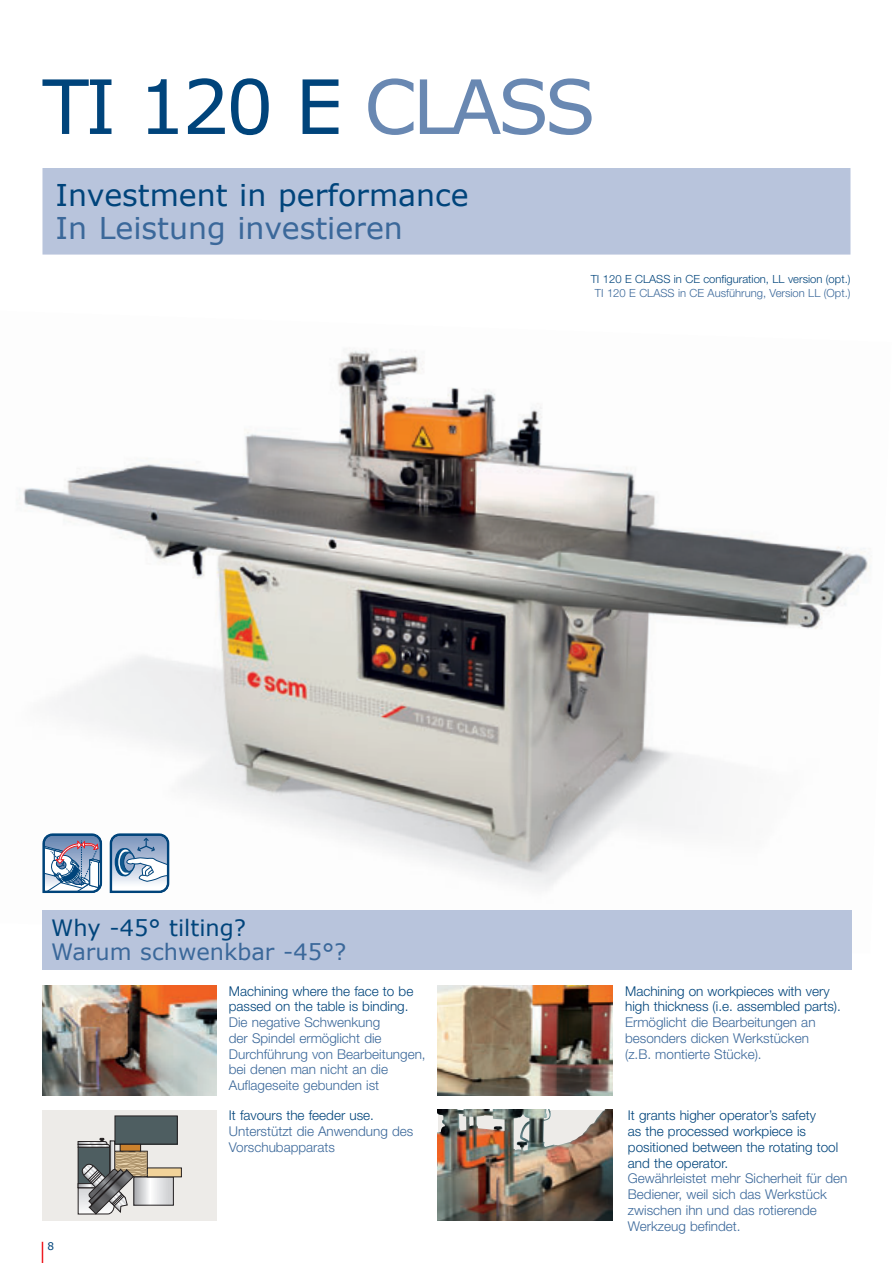
<style>
.page{position:relative;width:893px;height:1263px;background:#fff}
.page>*{position:absolute;margin:0;border:0;box-sizing:border-box;transform-origin:0 0}
.t1{font:75px "Verdana";letter-spacing:-.05em;color:#00447b}
.t2{font:30px "Verdana";color:#00447b}
.t3{font:30px "Verdana";color:#3b689a}
.t4{font:22.5px "Verdana";color:#3b689a}
.t5{font:22.5px "Verdana";color:#00447b}
.t6{font:300 13.5px/15.8px "Helvetica Neue";color:#3b689a}
.t7{font:300 13.5px/15.8px "Helvetica Neue";color:#00447b}
.t8{font:300 11.25px "Helvetica Neue";color:#00447b}
.t9{font:300 11.25px "Helvetica Neue";color:#3b689a}
.t10{font:10.5px "Verdana";color:#00447b}
.s1{color:#6988b2}
</style>
<div class="page">
<img style="left:19px;top:349px;width:852px;height:539px">
<div style="left:43px;top:169px;width:807px;height:85px;background:#b8c4dc"></div>
<div style="left:42px;top:168px;width:808px;height:87px;border:2px solid #b8c4dc"></div>
<div style="left:42px;top:910px;width:810px;height:60px;background:#b8c4dc"></div>
<img style="left:42px;top:985px;width:175px;height:111px">
<img style="left:438px;top:985px;width:174px;height:111px">
<div style="left:42px;top:1110px;width:175px;height:110px;background:#edebe8"></div>
<svg style="left:148px;top:1179px;width:24px;height:24px"></svg>
<div style="left:134px;top:1177px;width:40px;height:28px;border:1px solid #231f20"></div>
<div style="left:147px;top:1168px;width:34px;height:9px;background:#f2d39a"></div>
<div style="left:115px;top:1116px;width:62px;height:28px;background:#4e5e61"></div>
<div style="left:115px;top:1116px;width:62px;height:28px;border:1px solid #231f20"></div>
<svg style="left:78px;top:1138px;width:69px;height:77px"></svg>
<img style="left:438px;top:1110px;width:174px;height:110px">
<svg style="left:42px;top:1242px;width:1px;height:21px"></svg>
<svg style="left:109px;top:832px;width:61px;height:62px"></svg>
<svg style="left:41px;top:832px;width:62px;height:62px"></svg>
<h1 class="t1" style="left:42px;top:59px;width:555px">TI 120 E <span class="s1">CLASS</span></h1>
<h2 class="t2" style="left:56px;top:176px;width:415px">Investment in performance</h2>
<h2 class="t3" style="left:56px;top:209px;width:349px">In Leistung investieren</h2>
<p class="t8" style="left:591px;top:275px;width:261px">TI 120 E CLASS in CE configuration, LL version (opt.)</p>
<p class="t9" style="left:595px;top:289px;width:257px">TI 120 E CLASS in CE Ausführung, Version LL (Opt.)</p>
<h3 class="t5" style="left:51px;top:914px;width:196px">Why -45° tilting?</h3>
<h3 class="t4" style="left:51px;top:938px;width:297px">Warum schwenkbar -45°?</h3>
<p class="t7" style="left:229px;top:984px;width:186px">Machining where the face to be passed on the table is binding.</p>
<p class="t6" style="left:229px;top:1016px;width:198px">Die negative Schwenkung<br>der Spindel ermöglicht die<br>Durchführung von Bearbeitungen, bei denen man nicht an die<br>Auflageseite gebunden ist</p>
<p class="t7" style="left:229px;top:1109px;width:147px">It favours the feeder use.</p>
<p class="t6" style="left:229px;top:1125px;width:186px">Unterstützt die Anwendung des<br>Vorschubapparats</p>
<p class="t10" style="left:48px;top:1239px;width:8px">8</p>
<p class="t7" style="left:625px;top:984px;width:217px">Machining on workpieces with very high thickness (i.e. assembled parts).</p>
<p class="t6" style="left:625px;top:1016px;width:192px">Ermöglicht die Bearbeitungen an besonders dicken Werkstücken (z.B. montierte Stücke).</p>
<p class="t7" style="left:628px;top:1109px;width:212px">It grants higher operator’s safety<br>as the processed workpiece is positioned between the rotating tool and the operator.</p>
<p class="t6" style="left:628px;top:1172px;width:221px">Gewährleistet mehr Sicherheit für den<br>Bediener, weil sich das Werkstück zwischen ihn und das rotierende<br>Werkzeug befindet.</p>
</div>
